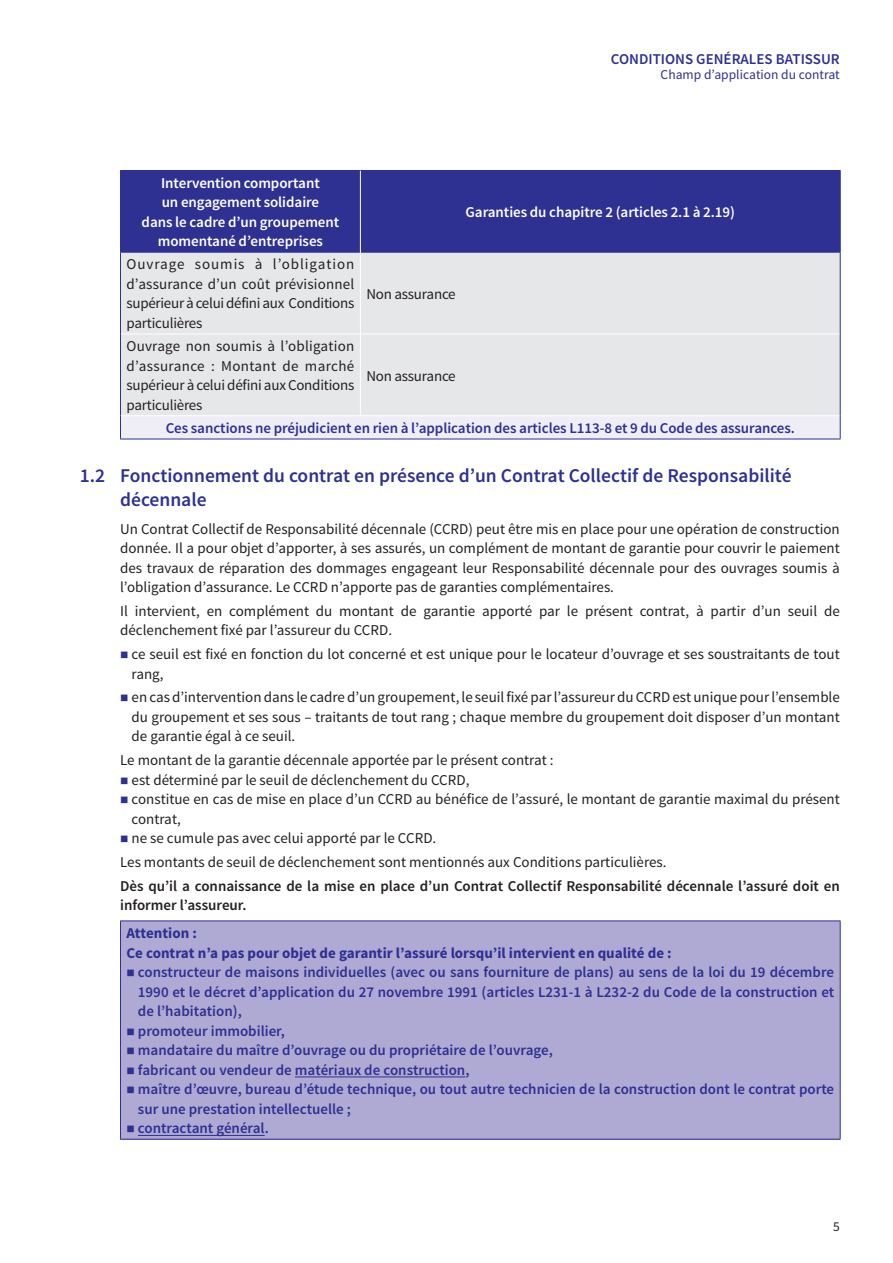
<style>
.page{position:relative;width:893px;height:1263px;background:#fff}
.page>*{position:absolute;margin:0;border:0;box-sizing:border-box;transform-origin:0 0}
.t1{font:600 19.5px/23.4px "Source Sans Pro";color:#2e3092}
.t2{font:15px/19.5px "Source Sans Pro";color:#231f20;text-align:justify}
.t3{font:600 15px/19.5px "Source Sans Pro";color:#2e3092;text-align:justify}
.t4{font:600 15px/19.5px "Source Sans Pro";letter-spacing:-.005em;color:#fff;text-align:center}
.t5{font:600 15px/19.5px "Source Sans Pro";color:#231f20}
.t6{font:700 15px/19.5px "Source Sans Pro";color:#2e3092}
.t7{font:13.5px "Source Sans Pro";color:#2e3092}
.t8{font:13.5px "Source Sans Pro";color:#231f20}
.s1{color:#2e3092}
</style>
<div class="page">
<div style="left:121px;top:171px;width:719px;height:81px;background:#2e3092"></div>
<div style="left:121px;top:253px;width:719px;height:162px;background:#e6e7e9"></div>
<div style="left:120px;top:416px;width:720px;height:23px;background:#efeef6"></div>
<hr style="left:120px;top:170px;width:240px;height:1px;background:#2e3092">
<hr style="left:120px;top:171px;width:1px;height:81px;background:#2e3092">
<hr style="left:360px;top:170px;width:481px;height:1px;background:#2e3092">
<hr style="left:120px;top:252px;width:240px;height:1px;background:#2e3092">
<hr style="left:120px;top:253px;width:1px;height:81px;background:#2e3092">
<hr style="left:361px;top:252px;width:480px;height:1px;background:#2e3092">
<hr style="left:120px;top:334px;width:1px;height:82px;background:#2e3092">
<svg style="left:120px;top:416px;width:1px;height:23px"></svg>
<hr style="left:360px;top:171px;width:1px;height:81px;background:#fff">
<hr style="left:360px;top:252px;width:1px;height:82px;background:#fff">
<hr style="left:121px;top:334px;width:239px;height:1px;background:#fff">
<hr style="left:360px;top:334px;width:480px;height:1px;background:#fff">
<hr style="left:360px;top:334px;width:1px;height:81px;background:#fff">
<hr style="left:120px;top:439px;width:240px;height:1px;background:#2e3092">
<hr style="left:360px;top:439px;width:481px;height:1px;background:#2e3092">
<hr style="left:840px;top:171px;width:1px;height:81px;background:#2e3092">
<hr style="left:840px;top:253px;width:1px;height:81px;background:#2e3092">
<hr style="left:840px;top:334px;width:1px;height:82px;background:#2e3092">
<svg style="left:840px;top:416px;width:1px;height:23px"></svg>
<div style="left:120px;top:921px;width:720px;height:218px;background:#afaad3"></div>
<hr style="left:120px;top:920px;width:721px;height:1px;background:#2e3092">
<hr style="left:120px;top:921px;width:1px;height:218px;background:#2e3092">
<hr style="left:840px;top:921px;width:1px;height:218px;background:#2e3092">
<hr style="left:120px;top:1139px;width:721px;height:1px;background:#2e3092">
<hr style="left:295px;top:1076px;width:170px;height:1px;background:#2e3092">
<hr style="left:138px;top:1135px;width:127px;height:1px;background:#2e3092">
<p class="t3" style="left:611px;top:50px;width:230px">CONDITIONS GENÉRALES BATISSUR</p>
<p class="t7" style="left:661px;top:68px;width:181px">Champ d’application du contrat</p>
<p class="t4" style="left:142px;top:173px;width:199px">Intervention comportant<br>un engagement solidaire<br>dans le cadre d’un groupement momentané d’entreprises</p>
<p class="t2" style="left:126px;top:255px;width:229px">Ouvrage soumis à l’obligation d’assurance d’un coût prévisionnel supérieur à celui défini aux Conditions particulières</p>
<p class="t2" style="left:126px;top:337px;width:229px">Ouvrage non soumis à l’obligation d’assurance : Montant de marché supérieur à celui défini aux Conditions particulières</p>
<p class="t4" style="left:466px;top:203px;width:271px">Garanties du chapitre 2 (articles 2.1 à 2.19)</p>
<p class="t2" style="left:366px;top:284px;width:91px">Non assurance</p>
<p class="t2" style="left:366px;top:366px;width:91px">Non assurance</p>
<p class="t3" style="left:166px;top:419px;width:631px">Ces sanctions ne préjudicient en rien à l’application des articles L113-8 et 9 du Code des assurances.</p>
<h1 class="t1" style="left:120px;top:465px;width:673px;text-indent:-40px">1.2 Fonctionnement du contrat en présence d’un Contrat Collectif de Responsabilité décennale</h1>
<p class="t2" style="left:120px;top:519px;width:721px">Un Contrat Collectif de Responsabilité décennale (CCRD) peut être mis en place pour une opération de construction donnée. Il a pour objet d’apporter, à ses assurés, un complément de montant de garantie pour couvrir le paiement des travaux de réparation des dommages engageant leur Responsabilité décennale pour des ouvrages soumis à l’obligation d’assurance. Le CCRD n’apporte pas de garanties complémentaires.</p>
<p class="t2" style="left:120px;top:602px;width:721px">Il intervient, en complément du montant de garantie apporté par le présent contrat, à partir d’un seuil de déclenchement fixé par l’assureur du CCRD.</p>
<p class="t2" style="left:132px;top:645px;width:710px;text-indent:-11px"><span class="s1">■</span> ce seuil est fixé en fonction du lot concerné et est unique pour le locateur d’ouvrage et ses soustraitants de tout rang,</p>
<p class="t2" style="left:132px;top:688px;width:710px;text-indent:-11px"><span class="s1">■</span> en cas d’intervention dans le cadre d’un groupement, le seuil fixé par l’assureur du CCRD est unique pour l’ensemble du groupement et ses sous – traitants de tout rang ; chaque membre du groupement doit disposer d’un montant de garantie égal à ce seuil.</p>
<p class="t2" style="left:120px;top:751px;width:435px">Le montant de la garantie décennale apportée par le présent contrat :</p>
<p class="t2" style="left:120px;top:770px;width:351px"><span class="s1">■</span> est déterminé par le seuil de déclenchement du CCRD,</p>
<p class="t2" style="left:132px;top:790px;width:710px;text-indent:-11px"><span class="s1">■</span> constitue en cas de mise en place d’un CCRD au bénéfice de l’assuré, le montant de garantie maximal du présent contrat,</p>
<p class="t2" style="left:120px;top:827px;width:548px;line-height:23.7px"><span class="s1">■</span> ne se cumule pas avec celui apporté par le CCRD.<br>Les montants de seuil de déclenchement sont mentionnés aux Conditions particulières.</p>
<p class="t5" style="left:120px;top:876px;width:721px">Dès qu’il a connaissance de la mise en place d’un Contrat Collectif Responsabilité décennale l’assuré doit en informer l’assureur.</p>
<p class="t6" style="left:126px;top:924px;width:547px">Attention :<br>Ce contrat n’a pas pour objet de garantir l’assuré lorsqu’il intervient en qualité de :</p>
<p class="t3" style="left:138px;top:963px;width:698px;text-indent:-11px">■ constructeur de maisons individuelles (avec ou sans fourniture de plans) au sens de la loi du 19 décembre 1990 et le décret d’application du 27 novembre 1991 (articles L231-1 à L232-2 du Code de la construction et de l’habitation),</p>
<p class="t3" style="left:126px;top:1021px;width:160px">■ promoteur immobilier,</p>
<p class="t3" style="left:126px;top:1041px;width:428px">■ mandataire du maître d’ouvrage ou du propriétaire de l’ouvrage,</p>
<p class="t3" style="left:126px;top:1060px;width:344px">■ fabricant ou vendeur de matériaux de construction,</p>
<p class="t3" style="left:138px;top:1080px;width:698px;text-indent:-11px">■ maître d’œuvre, bureau d’étude technique, ou tout autre technicien de la construction dont le contrat porte sur une prestation intellectuelle ;</p>
<p class="t3" style="left:126px;top:1119px;width:144px">■ contractant général.</p>
<p class="t8" style="left:833px;top:1220px;width:8px">5</p>
</div>
